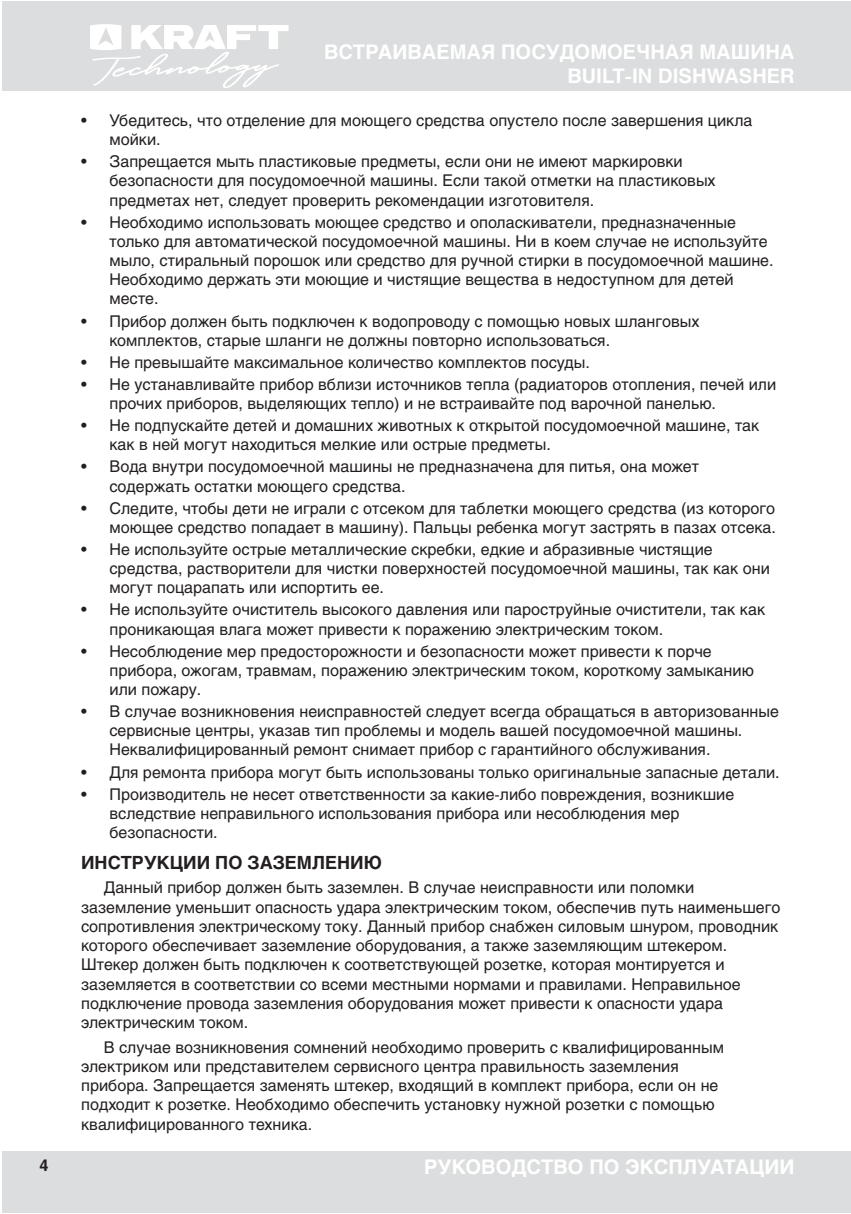
<style>
.page{position:relative;width:851px;height:1214px;background:#fff}
.page>*{position:absolute;margin:0;border:0;box-sizing:border-box;transform-origin:0 0}
.t1{font:700 20px/24px "Helios";color:#fff;text-align:right}
.t2{font:700 18px "Helios C";color:#231f20}
.t3{font:16px/19.2px "Helios";color:#231f20}
.t4{font:700 16px "Helios";color:#231f20}
</style>
<div class="page">
<div style="left:2px;top:1151px;width:848px;height:61px;background:#dcddde"></div>
<div style="left:2px;top:1px;width:848px;height:89px;background:#dcddde"></div>
<svg style="left:90px;top:24px;width:198px;height:64px"></svg>
<p class="t1" style="left:324px;top:39px;width:472px">ВСТРАИВАЕМАЯ ПОСУДОМОЕЧНАЯ МАШИНА<br>BUILT-IN DISHWASHER</p>
<p class="t3" style="left:109px;top:110px;width:644px;text-indent:-28px">• Убедитесь, что отделение для моющего средства опустело после завершения цикла мойки.</p>
<p class="t3" style="left:109px;top:152px;width:607px;text-indent:-28px">• Запрещается мыть пластиковые предметы, если они не имеют маркировки безопасности для посудомоечной машины. Если такой отметки на пластиковых предметах нет, следует проверить рекомендации изготовителя.</p>
<p class="t3" style="left:109px;top:212px;width:665px;text-indent:-28px">• Необходимо использовать моющее средство и ополаскиватели, предназначенные только для автоматической посудомоечной машины. Ни в коем случае не используйте мыло, стиральный порошок или средство для ручной стирки в посудомоечной машине.<br>Необходимо держать эти моющие и чистящие вещества в недоступном для детей месте.</p>
<p class="t3" style="left:109px;top:311px;width:591px;text-indent:-28px">• Прибор должен быть подключен к водопроводу с помощью новых шланговых комплектов, старые шланги не должны повторно использоваться.</p>
<p class="t3" style="left:81px;top:352px;width:510px">• Не превышайте максимальное количество комплектов посуды.</p>
<p class="t3" style="left:109px;top:374px;width:668px;text-indent:-28px">• Не устанавливайте прибор вблизи источников тепла (радиаторов отопления, печей или прочих приборов, выделяющих тепло) и не встраивайте под варочной панелью.</p>
<p class="t3" style="left:109px;top:415px;width:651px;text-indent:-28px">• Не подпускайте детей и домашних животных к открытой посудомоечной машине, так как в ней могут находиться мелкие или острые предметы.</p>
<p class="t3" style="left:109px;top:457px;width:591px;text-indent:-28px">• Вода внутри посудомоечной машины не предназначена для питья, она может содержать остатки моющего средства.</p>
<p class="t3" style="left:81px;top:498px;width:696px;text-align:right">• Следите, чтобы дети не играли с отсеком для таблетки моющего средства (из которого моющее средство попадает в машину). Пальцы ребенка могут застрять в пазах отсека.</p>
<p class="t3" style="left:109px;top:539px;width:661px;text-indent:-28px">• Не используйте острые металлические скребки, едкие и абразивные чистящие средства, растворители для чистки поверхностей посудомоечной машины, так как они могут поцарапать или испортить ее.</p>
<p class="t3" style="left:109px;top:600px;width:657px;text-indent:-28px">• Не используйте очиститель высокого давления или пароструйные очистители, так как проникающая влага может привести к поражению электрическим током.</p>
<p class="t3" style="left:109px;top:641px;width:645px;text-indent:-28px">• Несоблюдение мер предосторожности и безопасности может привести к порче прибора, ожогам, травмам, поражению электрическим током, короткому замыканию или пожару.</p>
<p class="t3" style="left:109px;top:701px;width:670px;text-indent:-28px">• В случае возникновения неисправностей следует всегда обращаться в авторизованные сервисные центры, указав тип проблемы и модель вашей посудомоечной машины.<br>Неквалифицированный ремонт снимает прибор с гарантийного обслуживания.</p>
<p class="t3" style="left:81px;top:762px;width:700px">• Для ремонта прибора могут быть использованы только оригинальные запасные детали.</p>
<p class="t3" style="left:109px;top:784px;width:626px;text-indent:-28px">• Производитель не несет ответственности за какие-либо повреждения, возникшие вследствие неправильного использования прибора или несоблюдения мер безопасности.</p>
<p class="t2" style="left:81px;top:851px;width:302px">ИНСТРУКЦИИ ПО ЗАЗЕМЛЕНИЮ</p>
<p class="t3" style="left:81px;top:877px;width:700px;text-indent:23px">Данный прибор должен быть заземлен. В случае неисправности или поломки заземление уменьшит опасность удара электрическим током, обеспечив путь наименьшего сопротивления электрическому току. Данный прибор снабжен силовым шнуром, проводник которого обеспечивает заземление оборудования, а также заземляющим штекером.<br>Штекер должен быть подключен к соответствующей розетке, которая монтируется и заземляется в соответствии со всеми местными нормами и правилами. Неправильное подключение провода заземления оборудования может привести к опасности удара электрическим током.</p>
<p class="t3" style="left:81px;top:1037px;width:644px;text-indent:23px">В случае возникновения сомнений необходимо проверить с квалифицированным электриком или представителем сервисного центра правильность заземления прибора. Запрещается заменять штекер, входящий в комплект прибора, если он не подходит к розетке. Необходимо обеспечить установку нужной розетки с помощью квалифицированного техника.</p>
<p class="t4" style="left:39px;top:1155px;width:10px">4</p>
<p class="t1" style="left:424px;top:1154px;width:372px">РУКОВОДСТВО ПО ЭКСПЛУАТАЦИИ</p>
</div>
